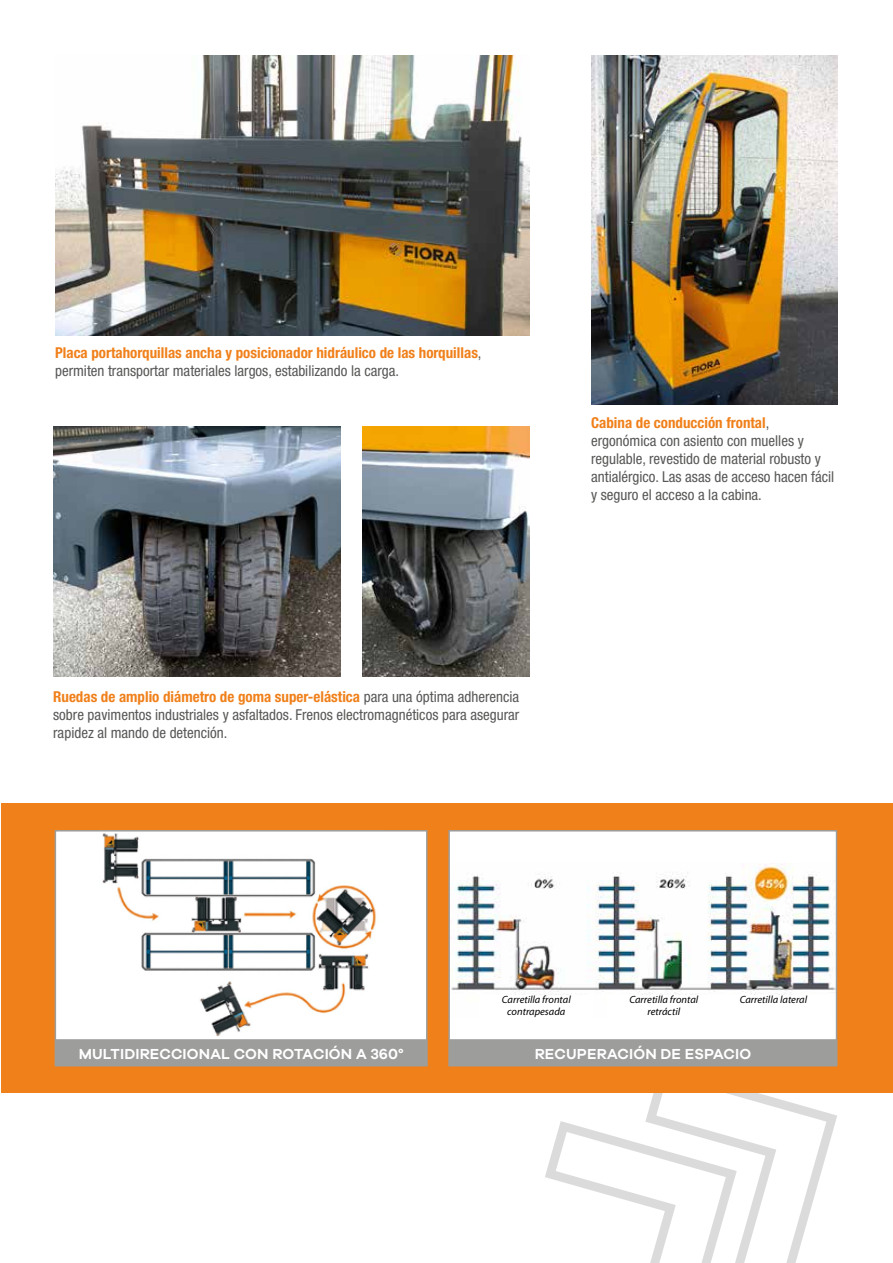
<style>
.page{position:relative;width:893px;height:1263px;background:#fff}
.page>*{position:absolute;margin:0;border:0;box-sizing:border-box;transform-origin:0 0}
.t1{font:condensed 15px/18px "Helvetica Neue LT Std";color:#575756}
.t2{font:700 condensed 15px/18px "Helvetica Neue LT Std";color:#f0801a}
.t3{font:600 15px "Galano Grotesque";letter-spacing:.01em;color:#fff}
.t4{font:italic 10.5px/12px "Myriad Pro";color:#000;text-align:center}
.s1{font-weight:400;color:#575756}
.s2{font-weight:700;color:#f0801a}
</style>
<div class="page">
<svg style="left:545px;top:1093px;width:292px;height:170px"></svg>
<img style="left:55px;top:55px;width:475px;height:280px">
<img style="left:591px;top:56px;width:246px;height:348px">
<img style="left:362px;top:427px;width:168px;height:249px">
<img style="left:54px;top:427px;width:287px;height:249px">
<div style="left:1px;top:804px;width:892px;height:289px;background:#f0801a"></div>
<div style="left:55px;top:831px;width:372px;height:234px;background:#fff"></div>
<img style="left:102px;top:833px;width:275px;height:204px">
<div style="left:55px;top:830px;width:373px;height:236px;border:2px solid #9d9d9c"></div>
<div style="left:55px;top:1039px;width:372px;height:27px;background:#9d9d9c;border:1px solid #9d9d9c"></div>
<div style="left:449px;top:831px;width:387px;height:234px;background:#fff"></div>
<img style="left:451px;top:864px;width:383px;height:131px">
<div style="left:448px;top:830px;width:389px;height:236px;border:2px solid #9d9d9c"></div>
<div style="left:449px;top:1039px;width:388px;height:27px;background:#9d9d9c;border:1px solid #9d9d9c"></div>
<p class="t2" style="left:55px;top:343px;width:428px">Placa portahorquillas ancha y posicionador hidráulico de las horquillas<span class="s1">, permiten transportar materiales largos, estabilizando la carga.</span></p>
<p class="t1" style="left:591px;top:413px;width:245px"><span class="s2">Cabina de conducción frontal</span>, ergonómica con asiento con muelles y regulable, revestido de material robusto y antialérgico. Las asas de acceso hacen fácil y seguro el acceso a la cabina.</p>
<p class="t1" style="left:53px;top:687px;width:467px;text-align:justify"><span class="s2">Ruedas de amplio diámetro de goma super-elástica</span> para una óptima adherencia sobre pavimentos industriales y asfaltados. Frenos electromagnéticos para asegurar rapidez al mando de detención.</p>
<p class="t3" style="left:79px;top:1044px;width:327px">MULTIDIRECCIONAL CON ROTACIÓN A 360°</p>
<p class="t4" style="left:502px;top:993px;width:70px">Carretilla frontal contrapesada</p>
<p class="t4" style="left:629px;top:993px;width:70px">Carretilla frontal retráctil</p>
<p class="t4" style="left:740px;top:993px;width:69px">Carretilla lateral</p>
<p class="t3" style="left:535px;top:1044px;width:218px">RECUPERACIÓN DE ESPACIO</p>
</div>
